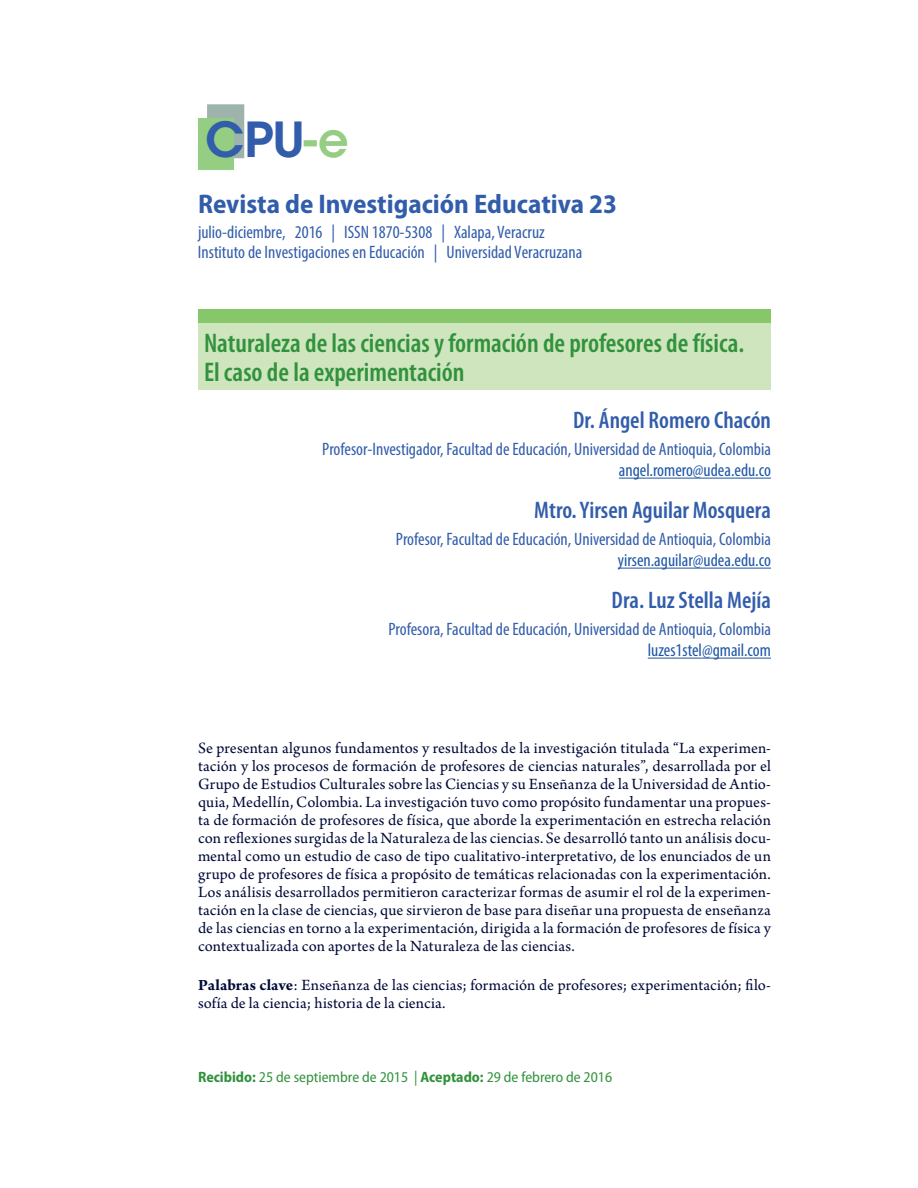
<style>
.page{position:relative;width:918px;height:1188px;background:#fff}
.page>*{position:absolute;margin:0;border:0;box-sizing:border-box;transform-origin:0 0}
.t1{font:600 48px "ITC Avant Garde Std";color:#325dab}
.t2{font:600 condensed 27px/28.5px "Myriad Pro";color:#31923c}
.t3{font:700 semi-condensed 27px "Myriad Pro";color:#325dab}
.t4{font:600 condensed 24px "Myriad Pro";color:#325dab}
.t5{font:condensed 18px/19.5px "Myriad Pro";color:#325dab}
.t6{font:condensed 18px "Myriad Pro";color:#1e56a6}
.t7{font:16.5px/18px "Arno Pro";letter-spacing:.01em;color:#000a39;text-align:justify}
.t8{font:semi-condensed 15px "Myriad Pro";color:#31923c}
.s1{color:#95cd83}
.s2{font-weight:700}
</style>
<div class="page">
<div style="left:207px;top:104px;width:37px;height:54px;background:#9eb4ab;border:2px solid #9eb4ab"></div>
<div style="left:198px;top:118px;width:35px;height:52px;background:#95cd83"></div>
<hr style="left:619px;top:478px;width:152px;height:1px;background:#1e56a6">
<hr style="left:618px;top:568px;width:153px;height:1px;background:#1e56a6">
<hr style="left:648px;top:658px;width:123px;height:1px;background:#1e56a6">
<div style="left:198px;top:323px;width:573px;height:67px;background:#cee5be"></div>
<div style="left:198px;top:310px;width:573px;height:13px;background:#86c769"></div>
<h1 class="t1" style="left:205px;top:109px;width:145px">CPU<span class="s1">-e</span></h1>
<h2 class="t3" style="left:198px;top:189px;width:421px">Revista de Investigación Educativa 23</h2>
<p class="t5" style="left:198px;top:222px;width:386px">julio-diciembre, 2016 | ISSN 1870-5308 | Xalapa, Veracruz<br>Instituto de Investigaciones en Educación | Universidad Veracruzana</p>
<h2 class="t2" style="left:204px;top:330px;width:542px">Naturaleza de las ciencias y formación de profesores de física.<br>El caso de la experimentación</h2>
<h3 class="t4" style="left:573px;top:407px;width:199px">Dr. Ángel Romero Chacón</h3>
<p class="t5" style="left:322px;top:439px;width:450px">Profesor-Investigador, Facultad de Educación, Universidad de Antioquia, Colombia</p>
<p class="t6" style="left:619px;top:459px;width:154px">angel.romero@udea.edu.co</p>
<h3 class="t4" style="left:534px;top:497px;width:238px">Mtro. Yirsen Aguilar Mosquera</h3>
<p class="t5" style="left:396px;top:529px;width:377px">Profesor, Facultad de Educación, Universidad de Antioquia, Colombia</p>
<p class="t6" style="left:618px;top:549px;width:155px">yirsen.aguilar@udea.edu.co</p>
<h3 class="t4" style="left:612px;top:587px;width:161px">Dra. Luz Stella Mejía</h3>
<p class="t5" style="left:389px;top:619px;width:384px">Profesora, Facultad de Educación, Universidad de Antioquia, Colombia</p>
<p class="t6" style="left:648px;top:639px;width:125px">luzes1stel@gmail.com</p>
<p class="t7" style="left:198px;top:740px;width:575px">Se presentan algunos fundamentos y resultados de la investigación titulada “La experimen&shy;tación y los procesos de formación de profesores de ciencias naturales”, desarrollada por el Grupo de Estudios Culturales sobre las Ciencias y su Enseñanza de la Universidad de Antio&shy;quia, Medellín, Colombia. La investigación tuvo como propósito fundamentar una propues&shy;ta de formación de profesores de física, que aborde la experimentación en estrecha relación con reflexiones surgidas de la Naturaleza de las ciencias. Se desarrolló tanto un análisis docu&shy;mental como un estudio de caso de tipo cualitativo-interpretativo, de los enunciados de un grupo de profesores de física a propósito de temáticas relacionadas con la experimentación.<br>Los análisis desarrollados permitieron caracterizar formas de asumir el rol de la experimen&shy;tación en la clase de ciencias, que sirvieron de base para diseñar una propuesta de enseñanza de las ciencias en torno a la experimentación, dirigida a la formación de profesores de física y contextualizada con aportes de la Naturaleza de las ciencias.</p>
<p class="t7" style="left:198px;top:977px;width:574px"><span class="s2">Palabras clave</span>: Enseñanza de las ciencias; formación de profesores; experimentación; filo&shy;sofía de la ciencia; historia de la ciencia.</p>
<p class="t8" style="left:198px;top:1069px;width:416px"><span class="s2">Recibido:</span> 25 de septiembre de 2015 | <span class="s2">Aceptado:</span> 29 de febrero de 2016</p>
</div>
